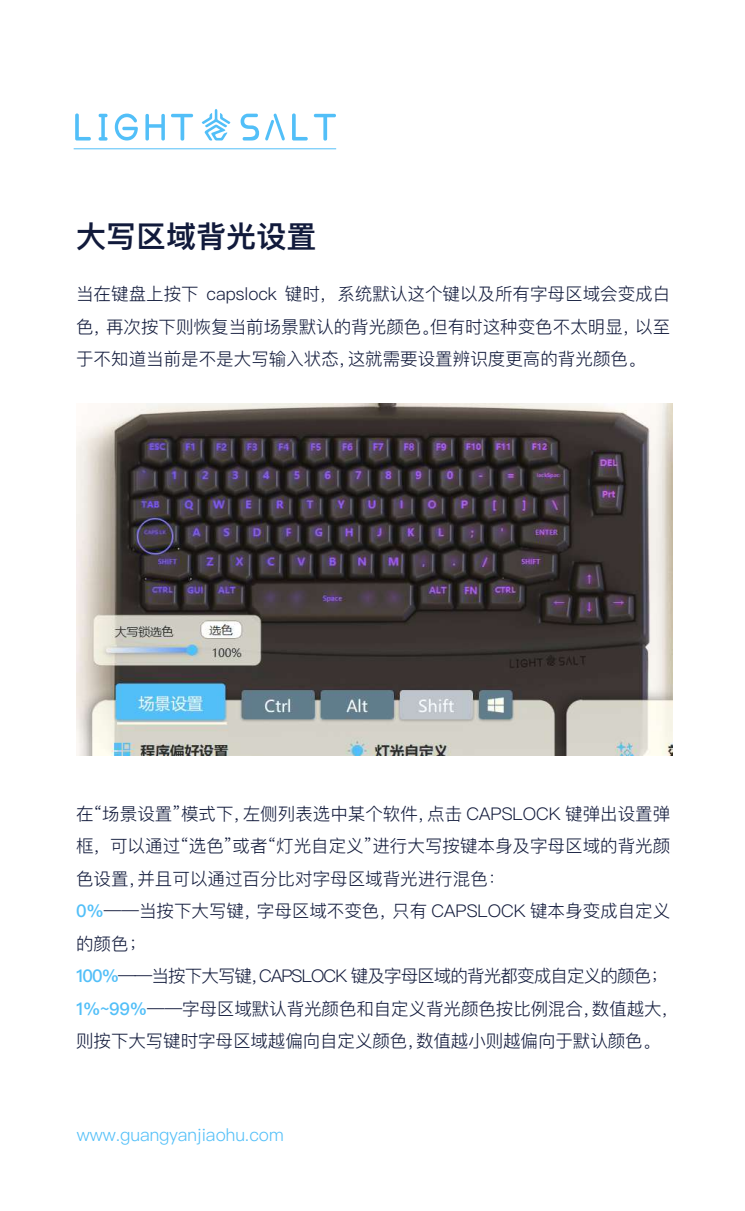
<style>
.page{position:relative;width:745px;height:1211px;background:#fff}
.page>*{position:absolute;margin:0;border:0;box-sizing:border-box;transform-origin:0 0}
.t1{font:600 30px "Ping Fang SC";color:#111a3b}
.t2{font:300 17.5px/32.5px "Ping Fang SC";color:#111a3b}
.t3{font:300 17.5px "Ping Fang SC";color:#52bff8}
.s1{font-weight:500;color:#52bff8}
</style>
<div class="page">
<hr style="left:74px;top:148px;width:262px;height:1px;background:#52bff8">
<svg style="left:75px;top:113px;width:16px;height:27px"></svg>
<svg style="left:98px;top:114px;width:9px;height:27px"></svg>
<svg style="left:115px;top:114px;width:23px;height:26px"></svg>
<svg style="left:145px;top:114px;width:20px;height:26px"></svg>
<svg style="left:171px;top:114px;width:22px;height:27px"></svg>
<svg style="left:240px;top:114px;width:19px;height:26px"></svg>
<svg style="left:265px;top:114px;width:19px;height:26px"></svg>
<svg style="left:292px;top:113px;width:15px;height:27px"></svg>
<svg style="left:313px;top:114px;width:23px;height:27px"></svg>
<svg style="left:201px;top:109px;width:29px;height:31px"></svg>
<img style="left:76px;top:403px;width:595px;height:352px">
<h1 class="t1" style="left:76px;top:218px;width:241px">大写区域背光设置</h1>
<p class="t2" style="left:76px;top:277px;width:595px;text-align:justify">当在键盘上按下 capslock 键时，系统默认这个键以及所有字母区域会变成白色，再次按下则恢复当前场景默认的背光颜色。但有时这种变色不太明显，以至于不知道当前是不是大写输入状态，这就需要设置辨识度更高的背光颜色。</p>
<p class="t2" style="left:76px;top:797px;width:604px">在“场景设置”模式下，左侧列表选中某个软件，点击 CAPSLOCK 键弹出设置弹框，可以通过“选色”或者“灯光自定义”进行大写按键本身及字母区域的背光颜色设置，并且可以通过百分比对字母区域背光进行混色：<br><span class="s1">0%</span>——当按下大写键，字母区域不变色，只有 CAPSLOCK 键本身变成自定义的颜色；<br><span class="s1">100%</span>——当按下大写键，CAPSLOCK 键及字母区域的背光都变成自定义的颜色；<span class="s1">1%~99%</span>——字母区域默认背光颜色和自定义背光颜色按比例混合，数值越大，则按下大写键时字母区域越偏向自定义颜色，数值越小则越偏向于默认颜色。</p>
<p class="t3" style="left:77px;top:1123px;width:208px">www.guangyanjiaohu.com</p>
</div>
